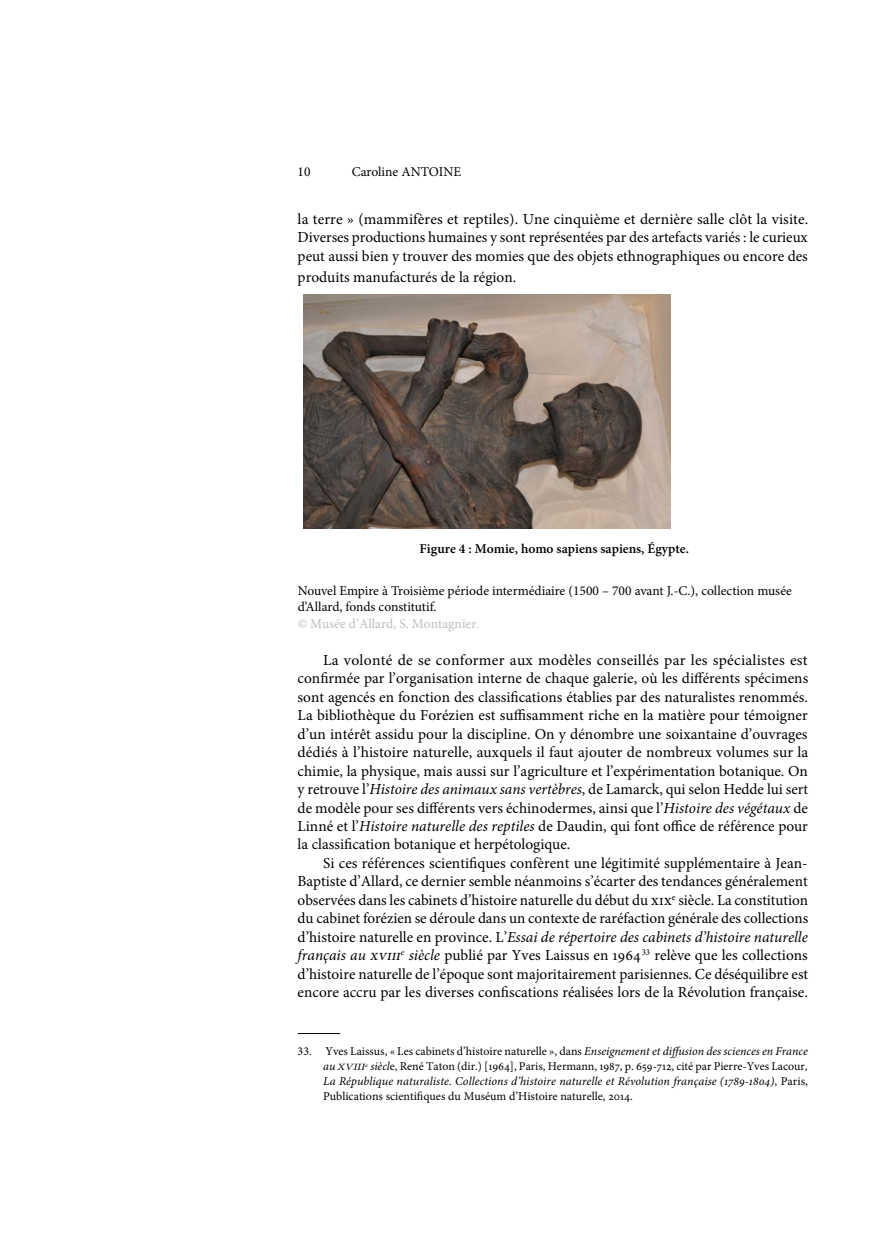
<style>
.page{position:relative;width:893px;height:1234px;background:#fff}
.page>*{position:absolute;margin:0;border:0;box-sizing:border-box;transform-origin:0 0}
.t1{font:15.3px/18.5px "Minion Pro";color:#000;text-align:justify}
.t2{font:13.5px/16.5px "Minion Pro";letter-spacing:-.005em;color:#000}
.t3{font:600 13.5px "Minion Pro";color:#000}
.t4{font:13.5px "Minion Pro";color:#bcbec0}
.t5{font:12px/15px "Minion Pro";color:#000;text-align:justify}
.s1{font-style:italic}
.s2{font-style:italic;font-size:9.6px}
</style>
<div class="page">
<img style="left:304px;top:294px;width:366px;height:234px">
<hr style="left:298px;top:1032px;width:42px;height:1px;background:#000">
<p class="t2" style="left:298px;top:163px;width:14px">10</p>
<p class="t2" style="left:352px;top:163px;width:111px">Caroline ANTOINE</p>
<p class="t1" style="left:298px;top:210px;width:512px">la terre » (mammifères et reptiles). Une cinquième et dernière salle clôt la visite.<br>Diverses productions humaines y sont représentées par des artefacts variés : le curieux peut aussi bien y trouver des momies que des objets ethnographiques ou encore des</p>
<p class="t1" style="left:298px;top:268px;width:220px">produits manufacturés de la région.</p>
<p class="t3" style="left:420px;top:539px;width:271px">Figure 4 : Momie, homo sapiens sapiens, Égypte.</p>
<p class="t2" style="left:298px;top:582px;width:496px">Nouvel Empire à Troisième période intermédiaire (1500 – 700 avant J.-C.), collection musée d’Allard, fonds constitutif.</p>
<p class="t4" style="left:298px;top:614px;width:183px">© Musée d’Allard, S. Montagnier.</p>
<p class="t1" style="left:298px;top:650px;width:512px;text-indent:26px">La volonté de se conformer aux modèles conseillés par les spécialistes est confirmée par l’organisation interne de chaque galerie, où les différents spécimens sont agencés en fonction des classifications établies par des naturalistes renommés.<br>La bibliothèque du Forézien est suffisamment riche en la matière pour témoigner d’un intérêt assidu pour la discipline. On y dénombre une soixantaine d’ouvrages dédiés à l’histoire naturelle, auxquels il faut ajouter de nombreux volumes sur la chimie, la physique, mais aussi sur l’agriculture et l’expérimentation botanique. On y retrouve l’<span class="s1">Histoire des animaux sans vertèbres</span>, de Lamarck, qui selon Hedde lui sert de modèle pour ses différents vers échinodermes, ainsi que l’<span class="s1">Histoire des végétaux</span> de Linné et l’<span class="s1">Histoire naturelle des reptiles</span> de Daudin, qui font office de référence pour la classification botanique et herpétologique.</p>
<p class="t1" style="left:298px;top:853px;width:512px;text-indent:26px">Si ces références scientifiques confèrent une légitimité supplémentaire à Jean-Baptiste d’Allard, ce dernier semble néanmoins s’écarter des tendances généralement observées dans les cabinets d’histoire naturelle du début du xix<sup>e</sup> siècle. La constitution du cabinet forézien se déroule dans un contexte de raréfaction générale des collections d’histoire naturelle en province. L’<span class="s1">Essai de répertoire des cabinets d’histoire naturelle français au xviii</span><sup>e</sup> <span class="s1">siècle</span> publié par Yves Laissus en 1964<sup>33</sup> relève que les collections d’histoire naturelle de l’époque sont majoritairement parisiennes. Ce déséquilibre est encore accru par les diverses confiscations réalisées lors de la Révolution française.</p>
<p class="t5" style="left:323px;top:1043px;width:486px;text-indent:-26px">33. Yves Laissus, « Les cabinets d’histoire naturelle », dans <span class="s1">Enseignement et diffusion des sciences en France au</span> <span class="s2">XVIII</span><sup>e</sup> <span class="s1">siècl</span>e, René Taton (dir.) [1964], Paris, Hermann, 1987, p. 659-712, cité par Pierre-Yves Lacour, <span class="s1">La République naturaliste. Collections d’histoire naturelle et Révolution française (1789-1804)</span>, Paris, Publications scientifiques du Muséum d’Histoire naturelle, 2014.</p>
</div>
